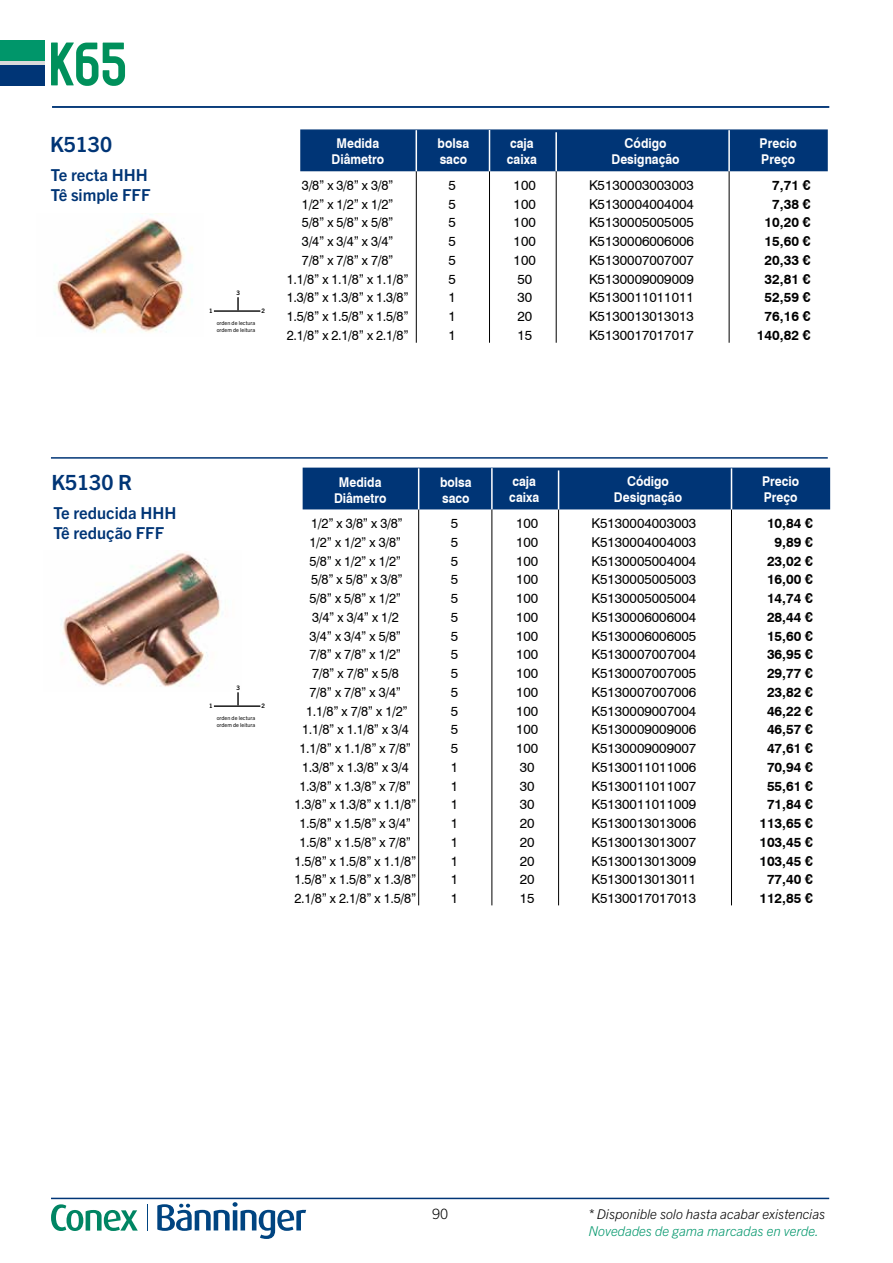
<style>
.page{position:relative;width:893px;height:1263px;background:#fff}
.page>*{position:absolute;margin:0;border:0;box-sizing:border-box;transform-origin:0 0}
.t1{font:700 21px "Trade Gothic Next LT Pro";color:#003576}
.t2{font:700 16.5px/19.8px "Trade Gothic Next LT Pro";color:#003576}
.t3{font:300 14.25px "Trade Gothic Next LT Pro";color:#000}
.t4{font:13.5px/18.8px "Swiss 721 BT";color:#000;text-align:justify}
.t5{font:13.5px/18.8px "Swiss 721 BT";color:#000;text-align:center;scale:.95 1}
.t6{font:700 13.5px/18.8px "Swiss 721 BT";color:#000;text-align:right}
.t7{font:700 13.5px/16.2px "Swiss 721 BT";color:#fff;scale:.9 1}
.t8{font:italic 300 13.5px "Trade Gothic Next LT Pro";color:#000}
.t9{font:italic 300 13.5px "Trade Gothic Next LT Pro";color:#00966b}
.t10{font:700 6.15px "Trade Gothic Next LT Pro";color:#000}
.t11{font:5.4px/6.6px "Trade Gothic Next LT Pro";color:#000}
</style>
<div class="page">
<div style="left:0;top:59px;width:45px;height:9px;background:#d9dadb"></div>
<div style="left:0;top:40px;width:45px;height:21px;background:#00966a"></div>
<div style="left:0;top:65px;width:45px;height:21px;background:#003576"></div>
<hr style="left:51px;top:1198px;width:778px;height:1px;background:#003576">
<svg style="left:51px;top:43px;width:74px;height:43px"></svg>
<svg style="left:157px;top:1202px;width:149px;height:37px"></svg>
<svg style="left:51px;top:1204px;width:87px;height:27px"></svg>
<svg style="left:147px;top:1204px;width:1px;height:27px"></svg>
<img style="left:54px;top:214px;width:139px;height:119px">
<img style="left:61px;top:552px;width:159px;height:135px">
<hr style="left:52px;top:106px;width:777px;height:2px;background:#003576">
<hr style="left:416px;top:130px;width:1px;height:213px;background:#000">
<hr style="left:489px;top:130px;width:1px;height:213px;background:#000">
<hr style="left:556px;top:132px;width:1px;height:211px;background:#000">
<hr style="left:729px;top:132px;width:1px;height:211px;background:#000">
<div style="left:300px;top:129px;width:528px;height:42px;background:#003576;border:2px solid #003576"></div>
<hr style="left:416px;top:130px;width:1px;height:41px;background:#fff">
<hr style="left:489px;top:130px;width:1px;height:41px;background:#fff">
<hr style="left:555px;top:132px;width:2px;height:39px;background:#fff">
<hr style="left:728px;top:130px;width:2px;height:41px;background:#fff">
<hr style="left:418px;top:468px;width:1px;height:437px;background:#000">
<hr style="left:491px;top:468px;width:1px;height:437px;background:#000">
<hr style="left:558px;top:472px;width:1px;height:433px;background:#000">
<hr style="left:731px;top:472px;width:1px;height:433px;background:#000">
<div style="left:303px;top:468px;width:527px;height:41px;background:#003576"></div>
<hr style="left:418px;top:468px;width:1px;height:41px;background:#fff">
<hr style="left:491px;top:468px;width:2px;height:41px;background:#fff">
<hr style="left:558px;top:470px;width:1px;height:39px;background:#fff">
<hr style="left:731px;top:468px;width:1px;height:41px;background:#fff">
<hr style="left:51px;top:457px;width:777px;height:2px;background:#003576">
<hr style="left:214px;top:705px;width:46px;height:2px;background:#000">
<svg style="left:237px;top:692px;width:2px;height:13px"></svg>
<hr style="left:214px;top:310px;width:46px;height:2px;background:#000">
<svg style="left:237px;top:297px;width:2px;height:13px"></svg>
<h1 class="t1" style="left:50px;top:130px;width:63px">K5130</h1>
<p class="t7" style="left:612px;top:135px;width:77px;text-align:center">Código<br>Designação</p>
<p class="t7" style="left:332px;top:135px;width:60px;text-align:center">Medida<br>Diâmetro</p>
<p class="t7" style="left:438px;top:135px;width:37px">bolsa saco</p>
<p class="t7" style="left:760px;top:135px;width:43px">Precio<br>Preço</p>
<p class="t7" style="left:507px;top:135px;width:35px">caja caixa</p>
<p class="t2" style="left:51px;top:164px;width:101px">Te recta HHH<br>Tê simple FFF</p>
<p class="t4" style="left:589px;top:176px;width:106px">K5130003003003<br>K5130004004004<br>K5130005005005<br>K5130006006006<br>K5130007007007<br>K5130009009009<br>K5130011011011<br>K5130013013013<br>K5130017017017</p>
<p class="t6" style="left:757px;top:176px;width:55px">7,71 €<br>7,38 €<br>10,20 €<br>15,60 €<br>20,33 €<br>32,81 €<br>52,59 €<br>76,16 €<br>140,82 €</p>
<p class="t5" style="left:287px;top:176px;width:130px">3/8” x 3/8” x 3/8”<br>1/2” x 1/2” x 1/2”<br>5/8” x 5/8” x 5/8”<br>3/4” x 3/4” x 3/4”<br>7/8” x 7/8” x 7/8”<br>1.1/8” x 1.1/8” x 1.1/8”<br>1.3/8” x 1.3/8” x 1.3/8”<br>1.5/8” x 1.5/8” x 1.5/8”<br>2.1/8” x 2.1/8” x 2.1/8”</p>
<p class="t4" style="left:514px;top:176px;width:24px;text-align:left">100<br>100<br>100<br>100<br>100<br>50<br>30<br>20<br>15</p>
<p class="t4" style="left:448px;top:176px;width:9px">5<br>5<br>5<br>5<br>5<br>5<br>1<br>1<br>1</p>
<p class="t10" style="left:236px;top:289px;width:5px">3</p>
<p class="t10" style="left:209px;top:306px;width:5px">1</p>
<p class="t10" style="left:261px;top:306px;width:5px">2</p>
<p class="t11" style="left:217px;top:319px;width:40px">orden de lectura ordem de leitura</p>
<h1 class="t1" style="left:51px;top:468px;width:82px">K5130 R</h1>
<p class="t7" style="left:614px;top:473px;width:77px;text-align:center">Código<br>Designação</p>
<p class="t7" style="left:762px;top:473px;width:43px">Precio<br>Preço</p>
<p class="t7" style="left:509px;top:473px;width:35px">caja caixa</p>
<p class="t7" style="left:334px;top:474px;width:60px;text-align:center">Medida<br>Diâmetro</p>
<p class="t7" style="left:440px;top:474px;width:37px">bolsa saco</p>
<p class="t2" style="left:53px;top:502px;width:125px">Te reducida HHH<br>Tê redução FFF</p>
<p class="t4" style="left:591px;top:514px;width:106px">K5130004003003<br>K5130004004003<br>K5130005004004<br>K5130005005003<br>K5130005005004<br>K5130006006004<br>K5130006006005<br>K5130007007004<br>K5130007007005<br>K5130007007006<br>K5130009007004<br>K5130009009006<br>K5130009009007<br>K5130011011006<br>K5130011011007<br>K5130011011009<br>K5130013013006<br>K5130013013007<br>K5130013013009<br>K5130013013011<br>K5130017017013</p>
<p class="t6" style="left:759px;top:514px;width:55px">10,84 €<br>9,89 €<br>23,02 €<br>16,00 €<br>14,74 €<br>28,44 €<br>15,60 €<br>36,95 €<br>29,77 €<br>23,82 €<br>46,22 €<br>46,57 €<br>47,61 €<br>70,94 €<br>55,61 €<br>71,84 €<br>113,65 €<br>103,45 €<br>103,45 €<br>77,40 €<br>112,85 €</p>
<p class="t5" style="left:294px;top:514px;width:130px">1/2” x 3/8” x 3/8”<br>1/2” x 1/2” x 3/8”<br>5/8” x 1/2” x 1/2”<br>5/8” x 5/8” x 3/8”<br>5/8” x 5/8” x 1/2”<br>3/4” x 3/4” x 1/2<br>3/4” x 3/4” x 5/8”<br>7/8” x 7/8” x 1/2”<br>7/8” x 7/8” x 5/8<br>7/8” x 7/8” x 3/4”<br>1.1/8” x 7/8” x 1/2”<br>1.1/8” x 1.1/8” x 3/4<br>1.1/8” x 1.1/8” x 7/8”<br>1.3/8” x 1.3/8” x 3/4<br>1.3/8” x 1.3/8” x 7/8”<br>1.3/8” x 1.3/8” x 1.1/8”<br>1.5/8” x 1.5/8” x 3/4”<br>1.5/8” x 1.5/8” x 7/8”<br>1.5/8” x 1.5/8” x 1.1/8”<br>1.5/8” x 1.5/8” x 1.3/8”<br>2.1/8” x 2.1/8” x 1.5/8”</p>
<p class="t4" style="left:516px;top:514px;width:24px;text-align:left">100<br>100<br>100<br>100<br>100<br>100<br>100<br>100<br>100<br>100<br>100<br>100<br>100<br>30<br>30<br>30<br>20<br>20<br>20<br>20<br>15</p>
<p class="t4" style="left:451px;top:514px;width:9px">5<br>5<br>5<br>5<br>5<br>5<br>5<br>5<br>5<br>5<br>5<br>5<br>5<br>1<br>1<br>1<br>1<br>1<br>1<br>1<br>1</p>
<p class="t10" style="left:236px;top:684px;width:5px">3</p>
<p class="t10" style="left:209px;top:701px;width:5px">1</p>
<p class="t10" style="left:261px;top:701px;width:5px">2</p>
<p class="t11" style="left:217px;top:714px;width:40px">orden de lectura ordem de leitura</p>
<p class="t3" style="left:432px;top:1204px;width:18px">90</p>
<p class="t8" style="left:588px;top:1205px;width:238px">* Disponible solo hasta acabar existencias</p>
<p class="t9" style="left:588px;top:1221px;width:232px">Novedades de gama marcadas en verde.</p>
</div>
